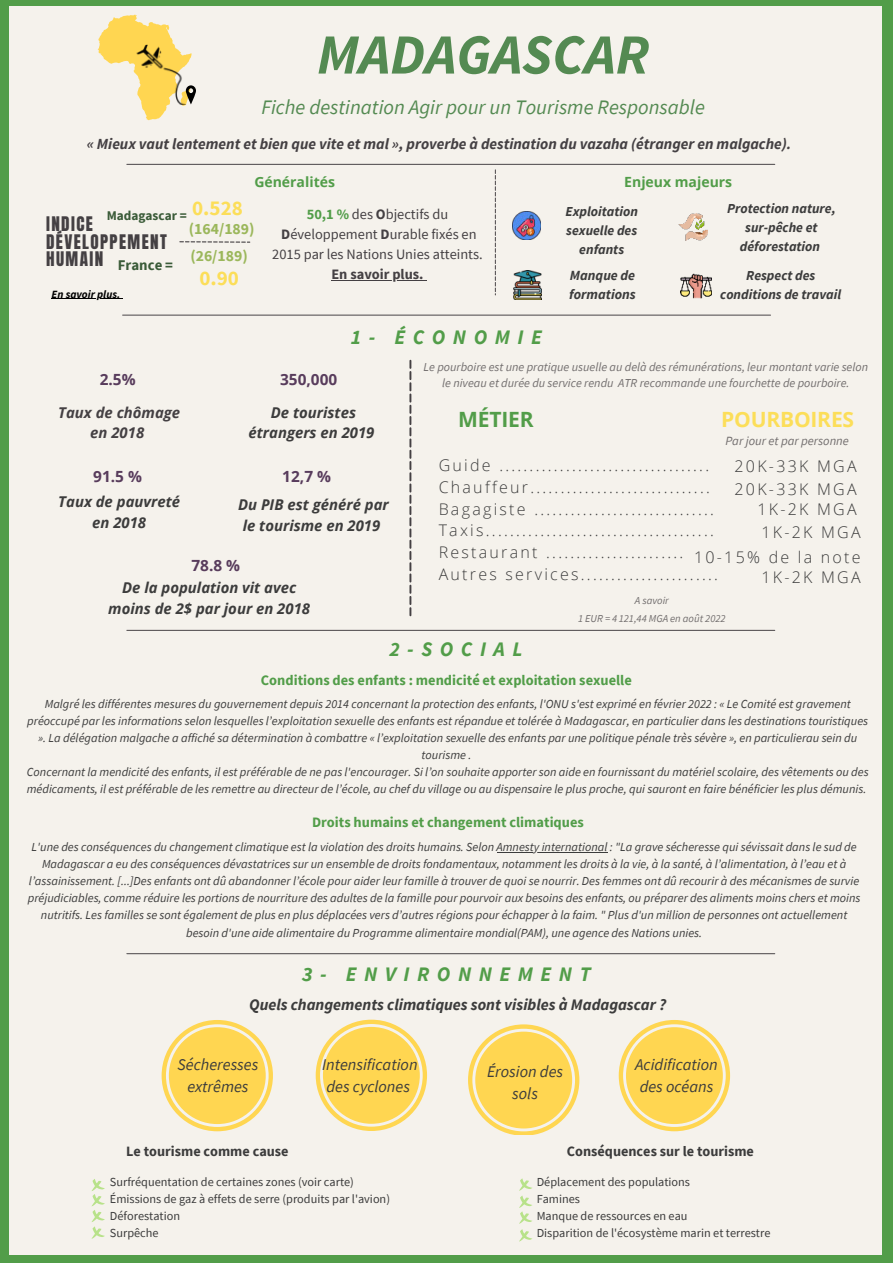
<style>
.page{position:relative;width:893px;height:1264px;background:#fff}
.page>*{position:absolute;margin:0;border:0;box-sizing:border-box;transform-origin:0 0}
.t1{font:italic 700 56.85px "Source Sans Pro";color:#548a52}
.t2{font:700 21px "Open Sans";letter-spacing:-.01em;color:#fcde59}
.t3{font:700 21px "Source Sans Pro";color:#fcde59}
.t4{font:700 21px "Open Sans";letter-spacing:-.01em;color:#529d49}
.t5{font:italic 20.55px "Source Sans Pro";color:#548a52}
.t6{font:italic 700 20.55px "Source Sans Pro";letter-spacing:.365em;color:#529d49}
.t7{font:17.1px/17.4px "Anton";letter-spacing:.08em;color:#444043}
.t8{font:italic 16.35px/22.2px "Source Sans Pro";color:#3c3c3c;text-align:center}
.t9{font:300 16.05px/21.8px "Open Sans";letter-spacing:.14em;color:#3c3c3c;text-align:right}
.t10{font:italic 700 16.05px "Source Sans Pro";color:#3c3c3c}
.t11{font:700 15.75px "Source Sans Pro";color:#9bb75b}
.t12{font:italic 700 15.45px "Source Sans Pro";color:#444043}
.t13{font:700 15.45px "Open Sans";color:#583c5c}
.t14{font:italic 700 14.85px/20.7px "Open Sans";color:#3c3c3c;text-align:center}
.t15{font:italic 700 14.85px/20.7px "Open Sans";color:#444043;text-align:center}
.t16{font:700 14.85px "Source Sans Pro";color:#3a5b38}
.t17{font:700 14.4px "Source Sans Pro";color:#529d49}
.t18{font:14.4px/20.1px "Source Sans Pro";color:#444043;text-align:center}
.t19{font:700 14.4px "Source Sans Pro";color:#444043}
.t20{font:700 14.25px "Source Sans Pro";color:#3c3c3c}
.t21{font:700 14.1px "Open Sans";color:#529d49}
.t22{font:italic 700 13.95px/19.4px "Source Sans Pro";color:#3c3c3c}
.t23{font:italic 700 13.65px/19px "Source Sans Pro";color:#3c3c3c;text-align:center}
.t24{font:700 13.35px "Source Sans Pro";color:#3a5b38}
.t25{font:italic 12.6px "Source Sans Pro";color:#726e6e}
.t26{font:italic 12.3px/17.1px "Source Sans Pro";color:#3c3c3c;text-align:center}
.t27{font:12.3px/17.1px "Source Sans Pro";color:#3c3c3c}
.t28{font:italic 12.15px/16.2px "Source Sans Pro";color:#726e6e;text-align:center}
.t29{font:italic 700 11.1px "Source Sans Pro";color:#000}
.t30{font:italic 10.65px/18.5px "Source Sans Pro";color:#726e6e;text-align:center}
.s1{font-weight:700;color:#529d49}
.s2{font-weight:700}
</style>
<div class="page">
<div style="left:0;top:0;width:892px;height:1262px;background:#529d49"></div>
<div style="left:9px;top:6px;width:872px;height:1248px;background:#f5f2ec"></div>
<img style="left:678px;top:213px;width:29px;height:27px">
<svg style="left:162px;top:1020px;width:111px;height:111px"></svg>
<div style="left:169px;top:1027px;width:97px;height:97px;background:#ffd651;border-radius:50%"></div>
<svg style="left:316px;top:1019px;width:111px;height:111px"></svg>
<div style="left:323px;top:1026px;width:97px;height:97px;background:#ffd651;border-radius:50%"></div>
<svg style="left:468px;top:1024px;width:111px;height:110px"></svg>
<div style="left:475px;top:1031px;width:97px;height:97px;background:#ffd651;border-radius:50%"></div>
<svg style="left:618px;top:1020px;width:112px;height:111px"></svg>
<div style="left:626px;top:1027px;width:96px;height:97px;background:#ffd651;border-radius:50%"></div>
<svg style="left:179px;top:241px;width:71px;height:2px"></svg>
<hr style="left:123px;top:314px;width:647px;height:1px;background:#444043">
<hr style="left:127px;top:630px;width:647px;height:1px;background:#444043">
<hr style="left:127px;top:164px;width:647px;height:1px;background:#444043">
<hr style="left:127px;top:953px;width:647px;height:1px;background:#444043">
<svg style="left:409px;top:360px;width:2px;height:256px"></svg>
<svg style="left:91px;top:1179px;width:14px;height:59px"></svg>
<svg style="left:495px;top:169px;width:1px;height:126px"></svg>
<img style="left:512px;top:212px;width:28px;height:28px">
<img style="left:514px;top:271px;width:28px;height:28px">
<img style="left:680px;top:273px;width:31px;height:26px">
<svg style="left:97px;top:15px;width:99px;height:105px"></svg>
<hr style="left:331px;top:280px;width:92px;height:1px;background:#444043">
<hr style="left:52px;top:298px;width:68px;height:1px;background:#000">
<hr style="left:496px;top:851px;width:111px;height:1px;background:#3c3c3c">
<svg style="left:519px;top:1178px;width:13px;height:45px"></svg>
<svg style="left:519px;top:1229px;width:13px;height:12px"></svg>
<h1 class="t1" style="left:317px;top:16px;width:334px">MADAGASCAR</h1>
<h3 class="t5" style="left:261px;top:94px;width:445px">Fiche destination Agir pour un Tourisme Responsable</h3>
<p class="t12" style="left:87px;top:133px;width:706px">« Mieux vaut lentement et bien que vite et mal », proverbe à destination du vazaha (étranger en malgache).</p>
<p class="t21" style="left:624px;top:171px;width:109px">Enjeux majeurs</p>
<p class="t23" style="left:565px;top:202px;width:74px">Exploitation sexuelle des enfants</p>
<p class="t22" style="left:569px;top:265px;width:68px">Manque de formations</p>
<p class="t21" style="left:254px;top:171px;width:82px">Généralités</p>
<h2 class="t3" style="left:192px;top:194px;width:52px">0.528</h2>
<p class="t23" style="left:727px;top:199px;width:110px">Protection nature, sur-pêche et déforestation</p>
<p class="t23" style="left:720px;top:266px;width:122px">Respect des conditions de travail</p>
<p class="t18" style="left:272px;top:204px;width:212px"><span class="s1">50,1 %</span> des <span class="s2">O</span>bjectifs du<br><span class="s2">D</span>éveloppement <span class="s2">D</span>urable fixés en<br>2015 par les Nations Unies atteints.</p>
<p class="t19" style="left:331px;top:265px;width:94px">En savoir plus.</p>
<p class="t24" style="left:107px;top:207px;width:82px">Madagascar =</p>
<h3 class="t7" style="left:46px;top:217px;width:122px">INDICE<br>DÉVELOPPEMENT<br>HUMAIN</h3>
<p class="t11" style="left:189px;top:218px;width:67px">(164/189)</p>
<p class="t11" style="left:190px;top:245px;width:59px">(26/189)</p>
<p class="t16" style="left:118px;top:254px;width:57px">France =</p>
<h2 class="t3" style="left:199px;top:264px;width:41px">0.90</h2>
<p class="t29" style="left:52px;top:286px;width:70px">En savoir plus.</p>
<p class="t13" style="left:100px;top:369px;width:37px">2.5%</p>
<p class="t13" style="left:280px;top:368px;width:59px">350,000</p>
<h3 class="t6" style="left:351px;top:323px;width:193px">1- ÉCONOMIE</h3>
<p class="t28" style="left:423px;top:358px;width:446px">Le pourboire est une pratique usuelle au delà des rémunérations, leur montant varie selon le niveau et durée du service rendu ATR recommande une fourchette de pourboire.</p>
<p class="t15" style="left:58px;top:401px;width:123px">Taux de chômage en 2018</p>
<p class="t14" style="left:248px;top:401px;width:127px">De touristes étrangers en 2019</p>
<p class="t13" style="left:93px;top:466px;width:50px">91.5 %</p>
<p class="t14" style="left:58px;top:490px;width:123px">Taux de pauvreté en 2018</p>
<p class="t13" style="left:282px;top:466px;width:50px">12,7 %</p>
<p class="t14" style="left:238px;top:494px;width:152px">Du PIB est généré par le tourisme en 2019</p>
<p class="t13" style="left:191px;top:554px;width:50px">78.8 %</p>
<p class="t14" style="left:108px;top:577px;width:203px">De la population vit avec moins de 2$ par jour en 2018</p>
<h2 class="t4" style="left:458px;top:404px;width:77px">MÉTIER</h2>
<h2 class="t2" style="left:721px;top:405px;width:134px">POURBOIRES</h2>
<p class="t25" style="left:725px;top:432px;width:125px">Par jour et par personne</p>
<h3 class="t9" style="left:734px;top:478px;width:124px;line-height:20.1px">20K-33K MGA<br>1K-2K MGA</h3>
<h3 class="t9" style="left:438px;top:454px;width:272px">Guide ...................................</h3>
<h3 class="t9" style="left:734px;top:455px;width:124px">20K-33K MGA</h3>
<h3 class="t9" style="left:438px;top:476px;width:281px;text-align:left">Chauffeur..............................<br>Bagagiste ..............................<br>Taxis......................................<br>Restaurant .......................<br>Autres services.......................</h3>
<p class="t30" style="left:578px;top:591px;width:149px">A savoir<br>1 EUR = 4 121,44 MGA en août 2022</p>
<h3 class="t9" style="left:694px;top:519px;width:168px;line-height:24.8px">1K-2K MGA<br>10-15% de la note</h3>
<h3 class="t9" style="left:761px;top:565px;width:101px">1K-2K MGA</h3>
<h3 class="t6" style="left:389px;top:635px;width:135px">2-SOCIAL</h3>
<p class="t17" style="left:261px;top:670px;width:372px">Conditions des enfants : mendicité et exploitation sexuelle</p>
<p class="t26" style="left:27px;top:695px;width:843px">Malgré les différentes mesures du gouvernement depuis 2014 concernant la protection des enfants, l'ONU s'est exprimé en février 2022 : « Le Comité est gravement préoccupé par les informations selon lesquelles l’exploitation sexuelle des enfants est répandue et tolérée à Madagascar, en particulier dans les destinations touristiques ». La délégation malgache a affiché sa détermination à combattre « l’exploitation sexuelle des enfants par une politique pénale très sévère », en particulierau sein du tourisme .<br>Concernant la mendicité des enfants, il est préférable de ne pas l'encourager. Si l’on souhaite apporter son aide en fournissant du matériel scolaire, des vêtements ou des médicaments, il est préférable de les remettre au directeur de l’école, au chef du village ou au dispensaire le plus proche, qui sauront en faire bénéficier les plus démunis.</p>
<p class="t17" style="left:312px;top:812px;width:273px">Droits humains et changement climatiques</p>
<p class="t26" style="left:28px;top:838px;width:834px">L'une des conséquences du changement climatique est la violation des droits humains. Selon Amnesty international : "La grave sécheresse qui sévissait dans le sud de Madagascar a eu des conséquences dévastatrices sur un ensemble de droits fondamentaux, notamment les droits à la vie, à la santé, à l’alimentation, à l’eau et à l’assainissement. [...]Des enfants ont dû abandonner l’école pour aider leur famille à trouver de quoi se nourrir. Des femmes ont dû recourir à des mécanismes de survie préjudiciables, comme réduire les portions de nourriture des adultes de la famille pour pourvoir aux besoins des enfants, ou préparer des aliments moins chers et moins nutritifs. Les familles se sont également de plus en plus déplacées vers d’autres régions pour échapper à la faim. " Plus d'un million de personnes ont actuellement besoin d'une aide alimentaire du Programme alimentaire mondial(PAM), une agence des Nations unies.</p>
<h3 class="t6" style="left:302px;top:960px;width:290px">3- ENVIRONNEMENT</h3>
<h3 class="t10" style="left:249px;top:993px;width:418px">Quels changements climatiques sont visibles à Madagascar ?</h3>
<h3 class="t8" style="left:177px;top:1052px;width:82px">Sécheresses extrêmes</h3>
<h3 class="t8" style="left:635px;top:1053px;width:84px;text-align:left">Acidification des océans</h3>
<h3 class="t8" style="left:322px;top:1053px;width:97px;text-align:left">Intensification des cyclones</h3>
<h3 class="t8" style="left:487px;top:1060px;width:78px">Érosion des sols</h3>
<p class="t20" style="left:126px;top:1141px;width:164px">Le tourisme comme cause</p>
<p class="t20" style="left:567px;top:1141px;width:188px">Conséquences sur le tourisme</p>
<p class="t27" style="left:110px;top:1172px;width:282px">Surfréquentation de certaines zones (voir carte)<br>Émissions de gaz à effets de serre (produits par l'avion)<br>Déforestation<br>Surpêche</p>
<p class="t27" style="left:536px;top:1172px;width:235px">Déplacement des populations<br>Famines<br>Manque de ressources en eau<br>Disparition de l'écosystème marin et terrestre</p>
</div>
